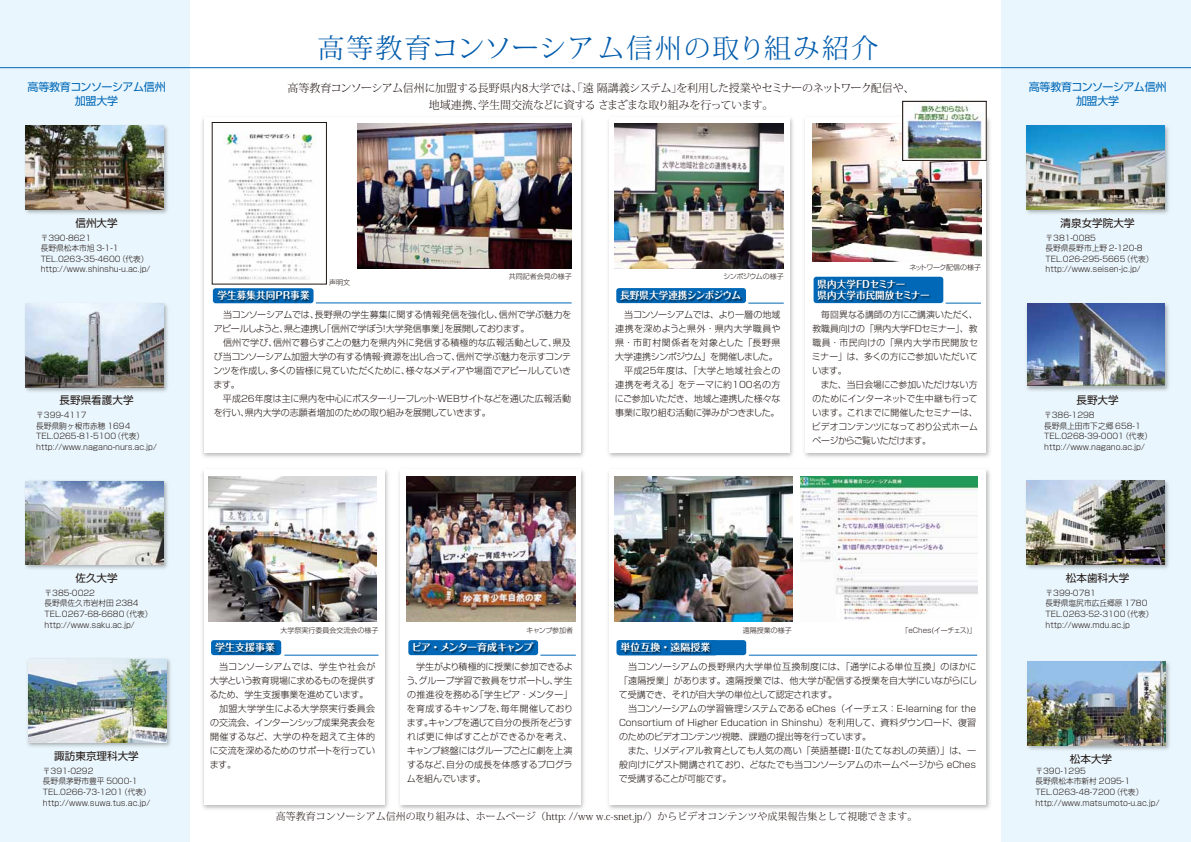
<style>
.page{position:relative;width:1191px;height:842px;background:#fff}
.page>*{position:absolute;margin:0;border:0;box-sizing:border-box;transform-origin:0 0}
.t1{font:300 27px "Koz Min Pr 6 N";letter-spacing:.065em;color:#005bac}
.t2{font:300 11px/17px "Koz Min Pr 6 N";letter-spacing:-.03em;color:#221815;text-align:center}
.t3{font:11px/14px "Shin Go Pro";letter-spacing:-.035em;color:#0068b7;text-align:center}
.t4{font:10.6px "Shin Go Pro";color:#221815}
.t5{font:300 10px "Koz Min Pr 6 N";color:#221815}
.t6{font:700 10px "Maru Fo Pro";color:#fff}
.t7{font:700 10px/11px "Maru Fo Pro";color:#fff;scale:.96 1}
.t8{font:700 10px "Maru Fo Pro";letter-spacing:-.08em;color:#fff}
.t9{font:700 10px "Maru Fo Pro";letter-spacing:-.025em;color:#fff;scale:.96 1}
.t10{font:300 9px/14px "Shin Go Pro";letter-spacing:-.01em;color:#221815}
.t11{font:300 7.9px/10.6px "G Shin Go Pro";color:#221815}
.t12{font:300 7px "Shin Go Pro";color:#221815}
.t13{font:300 7px "Shin Go Pro";letter-spacing:-.05em;color:#221815}
.t14{font:300 7px "Shin Go Pro";letter-spacing:-.065em;color:#221815}
.t15{font:300 7px "Shin Go Pro";letter-spacing:-.045em;color:#221815}
</style>
<div class="page">
<div style="left:0;top:0;width:190px;height:842px;background:#eaf6fd"></div>
<div style="left:1001px;top:0;width:190px;height:842px;background:#eaf6fd"></div>
<hr style="left:0;top:67px;width:1191px;height:1px;background:#0068b7">
<img style="left:25px;top:125px;width:143px;height:89px">
<img style="left:26px;top:126px;width:138px;height:83px">
<img style="left:25px;top:303px;width:143px;height:89px">
<img style="left:26px;top:304px;width:138px;height:83px">
<img style="left:25px;top:480px;width:143px;height:89px">
<img style="left:26px;top:481px;width:138px;height:84px">
<img style="left:27px;top:658px;width:144px;height:89px">
<img style="left:28px;top:659px;width:138px;height:84px">
<img style="left:1026px;top:125px;width:143px;height:89px">
<img style="left:1027px;top:126px;width:137px;height:83px">
<img style="left:1026px;top:303px;width:143px;height:88px">
<img style="left:1027px;top:303px;width:137px;height:83px">
<img style="left:1026px;top:480px;width:143px;height:89px">
<img style="left:1027px;top:481px;width:137px;height:83px">
<img style="left:1027px;top:661px;width:143px;height:89px">
<img style="left:1027px;top:662px;width:138px;height:83px">
<img style="left:202px;top:118px;width:382px;height:339px">
<div style="left:204px;top:117px;width:377px;height:335px;background:#fff"></div>
<img style="left:608px;top:469px;width:382px;height:340px">
<div style="left:609px;top:469px;width:377px;height:335px;background:#fff"></div>
<hr style="left:316px;top:303px;width:255px;height:1px;background:#0068b7">
<div style="left:213px;top:288px;width:100px;height:15px;background:#0068b7;border-radius:3px"></div>
<img style="left:216px;top:289px;width:97px;height:15px">
<hr style="left:749px;top:655px;width:228px;height:1px;background:#0068b7">
<img style="left:202px;top:470px;width:186px;height:339px">
<div style="left:204px;top:469px;width:180px;height:335px;background:#fff"></div>
<img style="left:399px;top:470px;width:185px;height:339px">
<div style="left:400px;top:469px;width:181px;height:335px;background:#fff"></div>
<div style="left:211px;top:640px;width:70px;height:15px;background:#0068b7;border-radius:3px"></div>
<img style="left:214px;top:643px;width:64px;height:13px">
<hr style="left:284px;top:655px;width:94px;height:1px;background:#0068b7">
<div style="left:408px;top:640px;width:130px;height:15px;background:#0068b7;border-radius:3px"></div>
<img style="left:411px;top:643px;width:125px;height:13px">
<div style="left:616px;top:640px;width:130px;height:15px;background:#0068b7;border-radius:3px"></div>
<img style="left:619px;top:643px;width:94px;height:13px">
<hr style="left:540px;top:655px;width:36px;height:1px;background:#0068b7">
<img style="left:608px;top:118px;width:185px;height:339px">
<div style="left:609px;top:117px;width:180px;height:335px;background:#fff"></div>
<img style="left:804px;top:113px;width:186px;height:344px">
<div style="left:805px;top:117px;width:181px;height:335px;background:#fff"></div>
<div style="left:616px;top:288px;width:130px;height:15px;background:#0068b7;border-radius:3px"></div>
<img style="left:619px;top:291px;width:125px;height:13px">
<hr style="left:748px;top:303px;width:35px;height:1px;background:#0068b7">
<div style="left:813px;top:277px;width:130px;height:26px;background:#0068b7;border-radius:3px"></div>
<img style="left:816px;top:279px;width:117px;height:25px">
<hr style="left:945px;top:303px;width:36px;height:1px;background:#0068b7">
<img style="left:615px;top:476px;width:177px;height:145px">
<img style="left:406px;top:476px;width:169px;height:145px">
<img style="left:208px;top:476px;width:169px;height:145px">
<img style="left:813px;top:124px;width:168px;height:137px">
<img style="left:615px;top:124px;width:168px;height:145px">
<img style="left:800px;top:476px;width:177px;height:144px">
<img style="left:223px;top:133px;width:93px;height:147px">
<img style="left:357px;top:124px;width:215px;height:145px">
<img style="left:904px;top:104px;width:80px;height:55px">
<div style="left:902px;top:101px;width:84px;height:60px;border:1px solid #221815"></div>
<p class="t3" style="left:28px;top:78px;width:140px">高等教育コンソーシアム信州加盟大学</p>
<h1 class="t1" style="left:317px;top:32px;width:562px">高等教育コンソーシアム信州の取り組み紹介</h1>
<p class="t2" style="left:287px;top:79px;width:628px">高等教育コンソーシアム信州に加盟する長野県内8大学では、「遠隔講義システム」を利用した授業やセミナーのネットワーク配信や、地域連携、学生間交流などに資するさまざまな取り組みを行っています。</p>
<p class="t3" style="left:1028px;top:78px;width:139px">高等教育コンソーシアム信州加盟大学</p>
<p class="t4" style="left:75px;top:214px;width:44px">信州大学</p>
<p class="t4" style="left:1060px;top:214px;width:75px">清泉女学院大学</p>
<p class="t11" style="left:41px;top:231px;width:113px">〒390-8621<br>長野県松本市旭 3-1-1<br>TEL.0263-35-4600（代表）　http://www.shinshu-u.ac.jp/</p>
<p class="t4" style="left:60px;top:392px;width:75px">長野県看護大学</p>
<p class="t11" style="left:36px;top:409px;width:122px">〒399-4117<br>長野県駒ヶ根市赤穂 1694<br>TEL.0265-81-5100（代表）http://www.nagano-nurs.ac.jp/</p>
<p class="t6" style="left:217px;top:288px;width:94px">学生募集共同PR事業</p>
<p class="t12" style="left:329px;top:276px;width:22px">声明文</p>
<p class="t12" style="left:509px;top:271px;width:64px">共同記者会見の様子</p>
<p class="t10" style="left:214px;top:306px;width:359px">　当コンソーシアムでは、長野県の学生募集に関する情報発信を強化し、信州で学ぶ魅力をアピールしようと、県と連携し「信州で学ぼう！大学発信事業」を展開しております。<br>　信州で学び、信州で暮らすことの魅力を県内外に発信する積極的な広報活動として、県及び当コンソーシアム加盟大学の有する情報・資源を出し合って、信州で学ぶ魅力を示すコンテンツを作成し、多くの皆様に見ていただくために、様々なメディアや場面でアピールしていきます。<br>　平成26年度は主に県内を中心にポスター・リーフレット・WEBサイトなどを通じた広報活動を行い、県内大学の志願者増加のための取り組みを展開していきます。</p>
<p class="t13" style="left:909px;top:262px;width:73px">ネットワーク配信の様子</p>
<p class="t14" style="left:723px;top:271px;width:62px">シンポジウムの様子</p>
<p class="t9" style="left:620px;top:288px;width:127px">長野県大学連携シンポジウム</p>
<p class="t7" style="left:817px;top:278px;width:118px">県内大学FDセミナー<br>県内大学市民開放セミナー</p>
<p class="t10" style="left:615px;top:306px;width:167px">　当コンソーシアムでは、より一層の地域連携を深めようと県外・県内大学職員や県・市町村関係者を対象とした「長野県大学連携シンポジウム」を開催しました。　平成25年度は、「大学と地域社会との連携を考える」をテーマに約100名の方にご参加いただき、地域と連携した様々な事業に取り組む活動に弾みがつきました。</p>
<p class="t10" style="left:812px;top:306px;width:167px">　毎回異なる講師の方にご講演いただく、教職員向けの「県内大学FDセミナー」、教職員・市民向けの「県内大学市民開放セミナー」は、多くの方にご参加いただいています。<br>　また、当日会場にご参加いただけない方のためにインターネットで生中継も行っています。これまでに開催したセミナーは、ビデオコンテンツになっており公式ホームページからご覧いただけます。</p>
<p class="t11" style="left:1045px;top:231px;width:109px">〒381-0085<br>長野県長野市上野 2-120-8<br>TEL.026-295-5665（代表）http://www.seisen-jc.jp/</p>
<p class="t4" style="left:1076px;top:392px;width:44px">長野大学</p>
<p class="t11" style="left:1044px;top:409px;width:109px">〒386-1298<br>長野県上田市下之郷 658-1<br>TEL.0268-39-0001（代表）http://www.nagano.ac.jp/</p>
<p class="t4" style="left:75px;top:569px;width:44px">佐久大学</p>
<p class="t4" style="left:1065px;top:569px;width:65px">松本歯科大学</p>
<p class="t11" style="left:45px;top:586px;width:109px">〒385-0022<br>長野県佐久市岩村田 2384<br>TEL.0267-68-6680（代表）http://www.saku.ac.jp/</p>
<p class="t12" style="left:280px;top:624px;width:99px">大学祭実行委員会交流会の様子</p>
<p class="t15" style="left:526px;top:624px;width:48px">キャンプ参加者</p>
<p class="t12" style="left:743px;top:624px;width:50px">遠隔授業の様子</p>
<p class="t12" style="left:901px;top:624px;width:76px">「eChes(イーチェス)」</p>
<p class="t11" style="left:1045px;top:586px;width:109px">〒399-0781<br>長野県塩尻市広丘郷原 1780<br>TEL.0263-52-3100（代表）http://www.mdu.ac.jp</p>
<p class="t4" style="left:54px;top:747px;width:86px">諏訪東京理科大学</p>
<p class="t11" style="left:43px;top:764px;width:109px">〒391-0292<br>長野県茅野市豊平 5000-1<br>TEL.0266-73-1201（代表）http://www.suwa.tus.ac.jp/</p>
<p class="t6" style="left:215px;top:640px;width:61px">学生支援事業</p>
<p class="t8" style="left:412px;top:640px;width:123px">ピア・メンター育成キャンプ</p>
<p class="t6" style="left:620px;top:640px;width:91px">単位互換・遠隔授業</p>
<p class="t10" style="left:210px;top:658px;width:167px;text-indent:9px">当コンソーシアムでは、学生や社会が大学という教育現場に求めるものを提供するため、学生支援事業を進めています。　加盟大学学生による大学祭実行委員会の交流会、インターンシップ成果発表会を開催するなど、大学の枠を超えて主体的に交流を深めるためのサポートを行っています。</p>
<p class="t10" style="left:406px;top:658px;width:168px;text-align:justify">　学生がより積極的に授業に参加できるよう、グループ学習で教員をサポートし、学生の推進役を務める「学生ピア・メンター」を育成するキャンプを、毎年開催しております。キャンプを通じて自分の長所をどうすれば更に伸ばすことができるかを考え、キャンプ終盤にはグループごとに劇を上演するなど、自分の成長を体感するプログラムを組んでいます。</p>
<p class="t6" style="left:621px;top:640px;width:94px">学生募集共同PR事業</p>
<p class="t10" style="left:619px;top:658px;width:359px">　当コンソーシアムの長野県内大学単位互換制度には、「通学による単位互換」のほかに「遠隔授業」があります。遠隔授業では、他大学が配信する授業を自大学にいながらにして受講でき、それが自大学の単位として認定されます。<br>　当コンソーシアムの学習管理システムである eChes（イーチェス：E-learning for the Consortium of Higheｒ Education in Shinshu）を利用して、資料ダウンロード、復習のためのビデオコンテンツ視聴、課題の提出等を行っています。<br>　また、リメディアル教育としても人気の高い「英語基礎Ⅰ･Ⅱ（たてなおしの英語）」は、一般向けにゲスト開講されており、どなたでも当コンソーシアムのホームページから eChesで受講することが可能です。</p>
<p class="t4" style="left:1070px;top:750px;width:44px">松本大学</p>
<p class="t11" style="left:1035px;top:764px;width:126px">〒390-1295<br>長野県松本市新村 2095-1<br>TEL.0263-48-7200（代表）http://www.matsumoto-u.ac.jp/</p>
<p class="t5" style="left:276px;top:811px;width:643px">高等教育コンソーシアム信州の取り組みは、ホームページ（http: //ww w.c-snet.jp/）からビデオコンテンツや成果報告集として視聴できます。</p>
</div>
